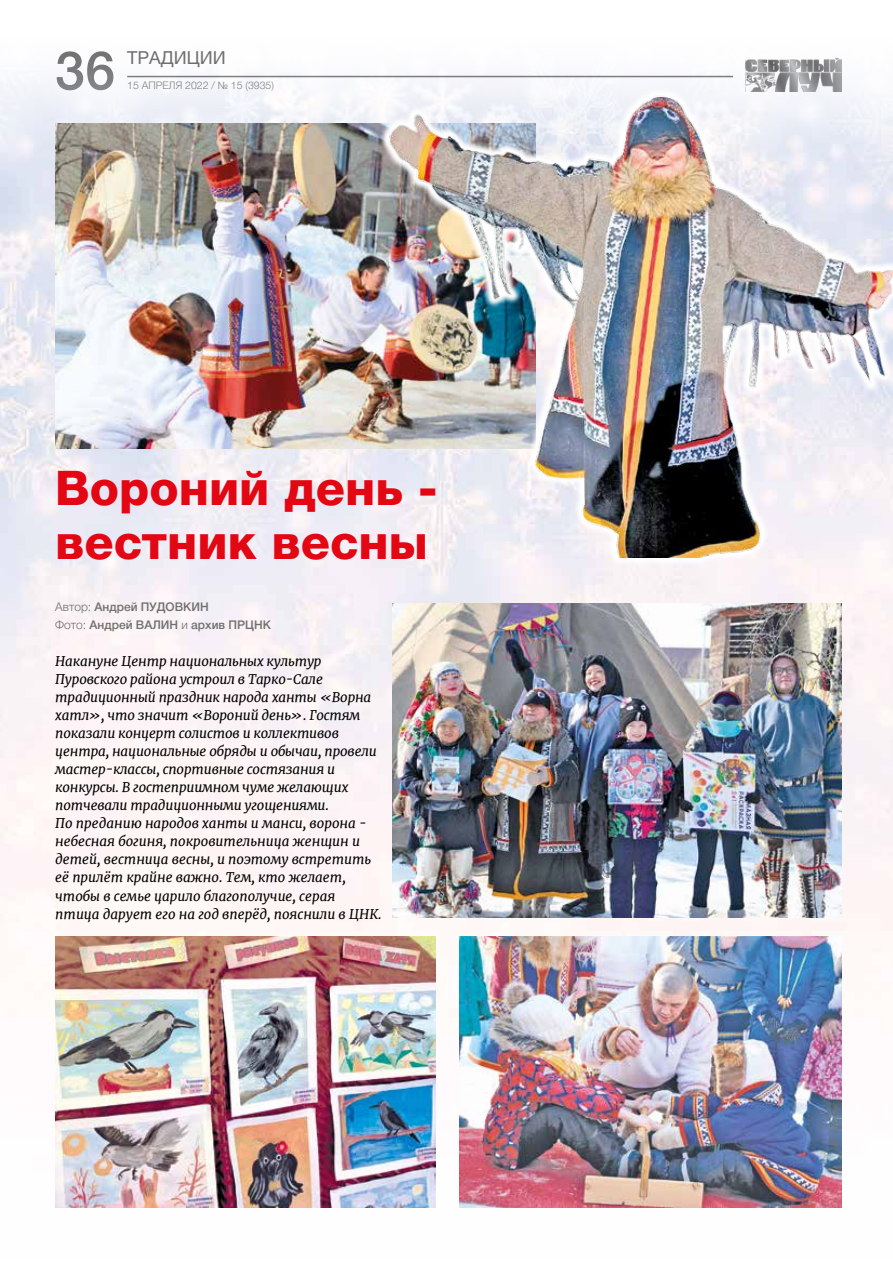
<style>
.page{position:relative;width:893px;height:1263px;background:#fff}
.page>*{position:absolute;margin:0;border:0;box-sizing:border-box;transform-origin:0 0}
.t1{font:500 53.85px "Helvetica Neue Cyr";color:#706f6f}
.t2{font:800 48px/54px "Helvetica Neue Cyr";color:#e30613}
.t3{font:18px "Helvetica Neue Cyr";color:#706f6f}
.t4{font:italic 13.5px/18.1px "Merriweather";letter-spacing:-.01em;color:#000}
.t5{font:500 12px/18px "Helvetica Neue Cyr";color:#706f6f}
.t6{font:300 10.5px "Helvetica Neue Cyr";color:#706f6f}
.s1{font-weight:300}
</style>
<div class="page">
<img style="left:459px;top:936px;width:383px;height:272px">
<img style="left:55px;top:123px;width:271px;height:326px">
<svg style="left:379px;top:557px;width:514px;height:10px;fill:#f9f3f5"></svg>
<img style="left:326px;top:56px;width:567px;height:501px">
<img style="left:55px;top:936px;width:381px;height:272px">
<img style="left:392px;top:603px;width:450px;height:315px">
<h1 class="t1" style="left:55px;top:41px;width:61px">36</h1>
<h3 class="t3" style="left:127px;top:48px;width:100px">традиции</h3>
<p class="t6" style="left:127px;top:80px;width:148px">15 апреля 2022 / № 15 (3935)</p>
<h2 class="t2" style="left:55px;top:461px;width:384px">Вороний день - вестник весны</h2>
<p class="t5" style="left:55px;top:598px;width:208px"><span class="s1">Автор:</span> Андрей ПУДОВКИН<br><span class="s1">Фото:</span> Андрей ВАЛИН <span class="s1">и</span> архив ПР ЦНК</p>
<p class="t4" style="left:55px;top:652px;width:328px">Накануне Центр национальных культур Пуровского района устроил в Тарко-Сале традиционный праздник народа ханты «Ворна хатл», что значит «Вороний день». Гостям показали концерт солистов и коллективов центра, национальные обряды и обычаи, провели мастер-классы, спортивные состязания и конкурсы. В гостеприимном чуме желающих потчевали традиционными угощениями.<br>По преданию народов ханты и манси, ворона - небесная богиня, покровительница женщин и детей, вестница весны, и поэтому встретить её прилёт крайне важно. Тем, кто желает, чтобы в семье царило благополучие, серая птица дарует его на год вперёд, пояснили в ЦНК.</p>
</div>
